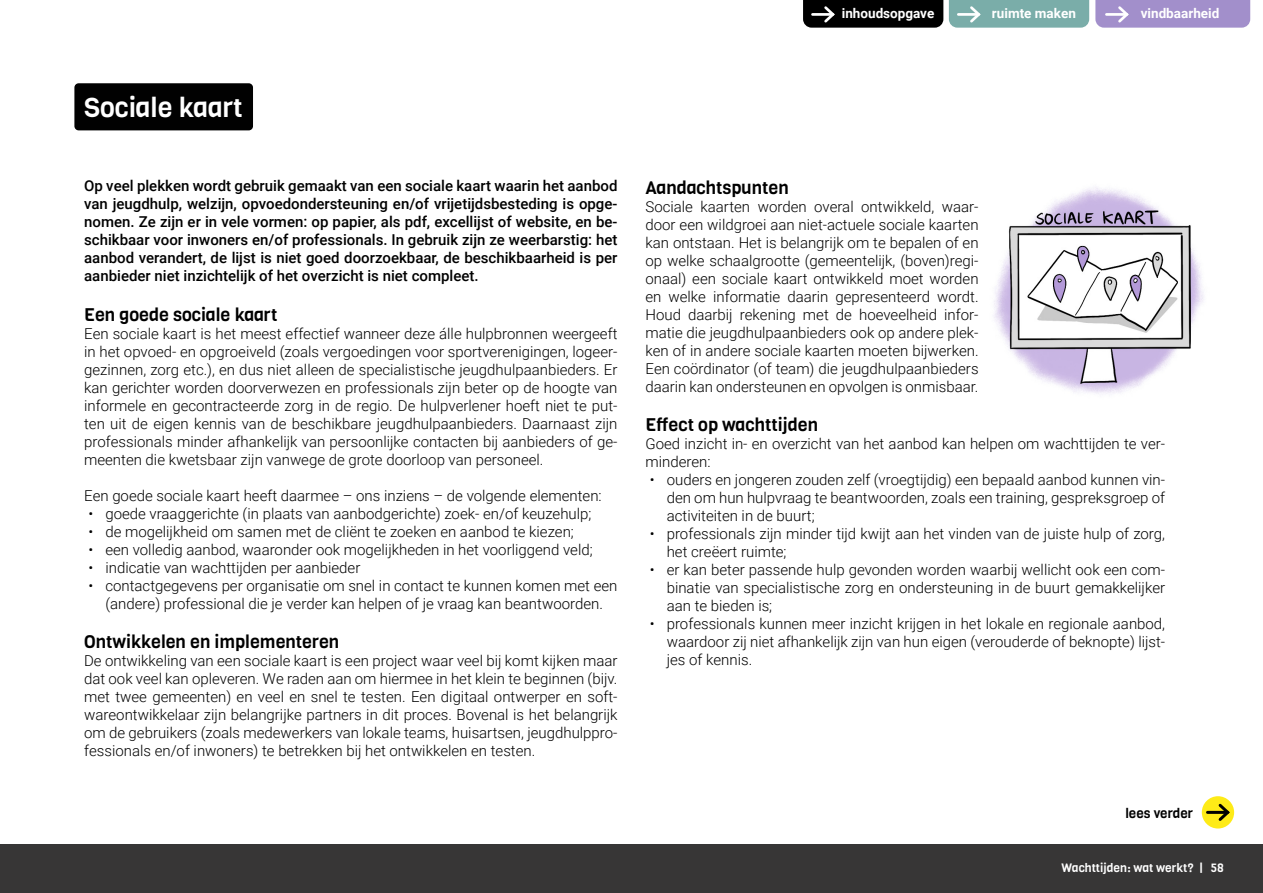
<style>
.page{position:relative;width:1263px;height:893px;background:#fff}
.page>*{position:absolute;margin:0;border:0;box-sizing:border-box;transform-origin:0 0}
.t1{font:27px "Viga";color:#fff}
.t2{font:18px "Viga";color:#000}
.t3{font:300 15px/18px "Roboto";color:#000;text-align:justify}
.t4{font:500 15px/18px "Roboto";color:#000;text-align:justify}
.t5{font:700 13.5px "Roboto";color:#fff}
.t6{font:13.5px "Viga";color:#000}
.t7{font:12px "Viga";color:#fff}
</style>
<div class="page">
<div style="left:0;top:844px;width:1263px;height:49px;background:#373636"></div>
<div style="left:74px;top:83px;width:179px;height:47px;background:#010101;border-radius:4px"></div>
<svg style="left:1095px;top:0;width:155px;height:28px;background:#a694cd"></svg>
<svg style="left:803px;top:0;width:140px;height:28px;background:#0c0c0c"></svg>
<svg style="left:949px;top:0;width:140px;height:28px;background:#80b0ad"></svg>
<div style="left:1202px;top:796px;width:32px;height:32px;background:#feeb17;border-radius:50%"></div>
<hr style="left:1207px;top:811px;width:21px;height:3px;background:#000">
<svg style="left:1216px;top:801px;width:16px;height:23px"></svg>
<img style="left:994px;top:187px;width:210px;height:207px">
<p class="t5" style="left:842px;top:4px;width:94px">inhoudsopgave</p>
<p class="t5" style="left:992px;top:4px;width:85px">ruimte maken</p>
<p class="t5" style="left:1141px;top:4px;width:80px">vindbaarheid</p>
<h1 class="t1" style="left:84px;top:89px;width:160px">Sociale kaart</h1>
<p class="t4" style="left:84px;top:176px;width:535px">Op veel plekken wordt gebruik gemaakt van een sociale kaart waarin het aanbod van jeugdhulp, welzijn, opvoedondersteuning en/of vrijetijdsbesteding is opge&shy;nomen. Ze zijn er in vele vormen: op papier, als pdf, excellijst of website, en be&shy;schikbaar voor inwoners en/of professionals. In gebruik zijn ze weerbarstig: het aanbod verandert, de lijst is niet goed doorzoekbaar, de beschikbaarheid is per aanbieder niet inzichtelijk of het overzicht is niet compleet.</p>
<p class="t2" style="left:84px;top:302px;width:195px">Een goede sociale kaart</p>
<p class="t3" style="left:84px;top:324px;width:535px">Een sociale kaart is het meest effectief wanneer deze álle hulpbronnen weergeeft in het opvoed- en opgroeiveld (zoals vergoedingen voor sportverenigingen, logeer&shy;gezinnen, zorg etc.), en dus niet alleen de specialistische jeugdhulpaanbieders. Er kan gerichter worden doorverwezen en professionals zijn beter op de hoogte van informele en gecontracteerde zorg in de regio. De hulpverlener hoeft niet te put&shy;ten uit de eigen kennis van de beschikbare jeugdhulpaanbieders. Daarnaast zijn professionals minder afhankelijk van persoonlijke contacten bij aanbieders of ge&shy;meenten die kwetsbaar zijn vanwege de grote doorloop van personeel.</p>
<p class="t3" style="left:84px;top:486px;width:519px">Een goede sociale kaart heeft daarmee – ons inziens – de volgende elementen:</p>
<p class="t3" style="left:88px;top:504px;width:505px">• goede vraaggerichte (in plaats van aanbodgerichte) zoek- en/of keuzehulp;</p>
<p class="t3" style="left:88px;top:522px;width:487px">• de mogelijkheid om samen met de cliënt te zoeken en aanbod te kiezen;</p>
<p class="t3" style="left:88px;top:540px;width:506px">• een volledig aanbod, waaronder ook mogelijkheden in het voorliggend veld;</p>
<p class="t3" style="left:88px;top:558px;width:273px">• indicatie van wachttijden per aanbieder</p>
<p class="t3" style="left:88px;top:576px;width:531px;text-align:center">• contactgegevens per organisatie om snel in contact te kunnen komen met een (andere) professional die je verder kan helpen of je vraag kan beantwoorden.</p>
<p class="t2" style="left:84px;top:630px;width:257px">Ontwikkelen en implementeren</p>
<p class="t3" style="left:84px;top:651px;width:535px">De ontwikkeling van een sociale kaart is een project waar veel bij komt kijken maar dat ook veel kan opleveren. We raden aan om hiermee in het klein te beginnen (bijv. met twee gemeenten) en veel en snel te testen. Een digitaal ontwerper en soft&shy;wareontwikkelaar zijn belangrijke partners in dit proces. Bovenal is het belangrijk om de gebruikers (zoals medewerkers van lokale teams, huisartsen, jeugdhulppro&shy;fessionals en/of inwoners) te betrekken bij het ontwikkelen en testen.</p>
<p class="t2" style="left:645px;top:175px;width:145px">Aandachtspunten</p>
<p class="t3" style="left:645px;top:197px;width:335px">Sociale kaarten worden overal ontwikkeld, waar&shy;door een wildgroei aan niet-actuele sociale kaarten kan ontstaan. Het is belangrijk om te bepalen of en op welke schaalgrootte (gemeentelijk, (boven)regi&shy;onaal) een sociale kaart ontwikkeld moet worden en welke informatie daarin gepresenteerd wordt.<br>Houd daarbij rekening met de hoeveelheid infor&shy;matie die jeugdhulpaanbieders ook op andere plek&shy;ken of in andere sociale kaarten moeten bijwerken.<br>Een coördinator (of team) die jeugdhulpaanbieders daarin kan ondersteunen en opvolgen is onmisbaar.</p>
<p class="t2" style="left:645px;top:413px;width:174px">Effect op wachttijden</p>
<p class="t3" style="left:645px;top:434px;width:521px">Goed inzicht in- en overzicht van het aanbod kan helpen om wachttijden te ver&shy;minderen:</p>
<p class="t3" style="left:667px;top:470px;width:500px;text-indent:-17px">• ouders en jongeren zouden zelf (vroegtijdig) een bepaald aanbod kunnen vin&shy;den om hun hulpvraag te beantwoorden, zoals een training, gespreksgroep of activiteiten in de buurt;</p>
<p class="t3" style="left:667px;top:524px;width:500px;text-indent:-17px">• professionals zijn minder tijd kwijt aan het vinden van de juiste hulp of zorg, het creëert ruimte;</p>
<p class="t3" style="left:667px;top:560px;width:500px;text-indent:-17px">• er kan beter passende hulp gevonden worden waarbij wellicht ook een com&shy;binatie van specialistische zorg en ondersteuning in de buurt gemakkelijker aan te bieden is;</p>
<p class="t3" style="left:667px;top:614px;width:500px;text-indent:-17px">• professionals kunnen meer inzicht krijgen in het lokale en regionale aanbod, waardoor zij niet afhankelijk zijn van hun eigen (verouderde of beknopte) lijst&shy;jes of kennis.</p>
<p class="t6" style="left:1125px;top:804px;width:69px">lees verder</p>
<p class="t7" style="left:1062px;top:860px;width:164px">Wachttijden: wat werkt? | 58</p>
</div>
